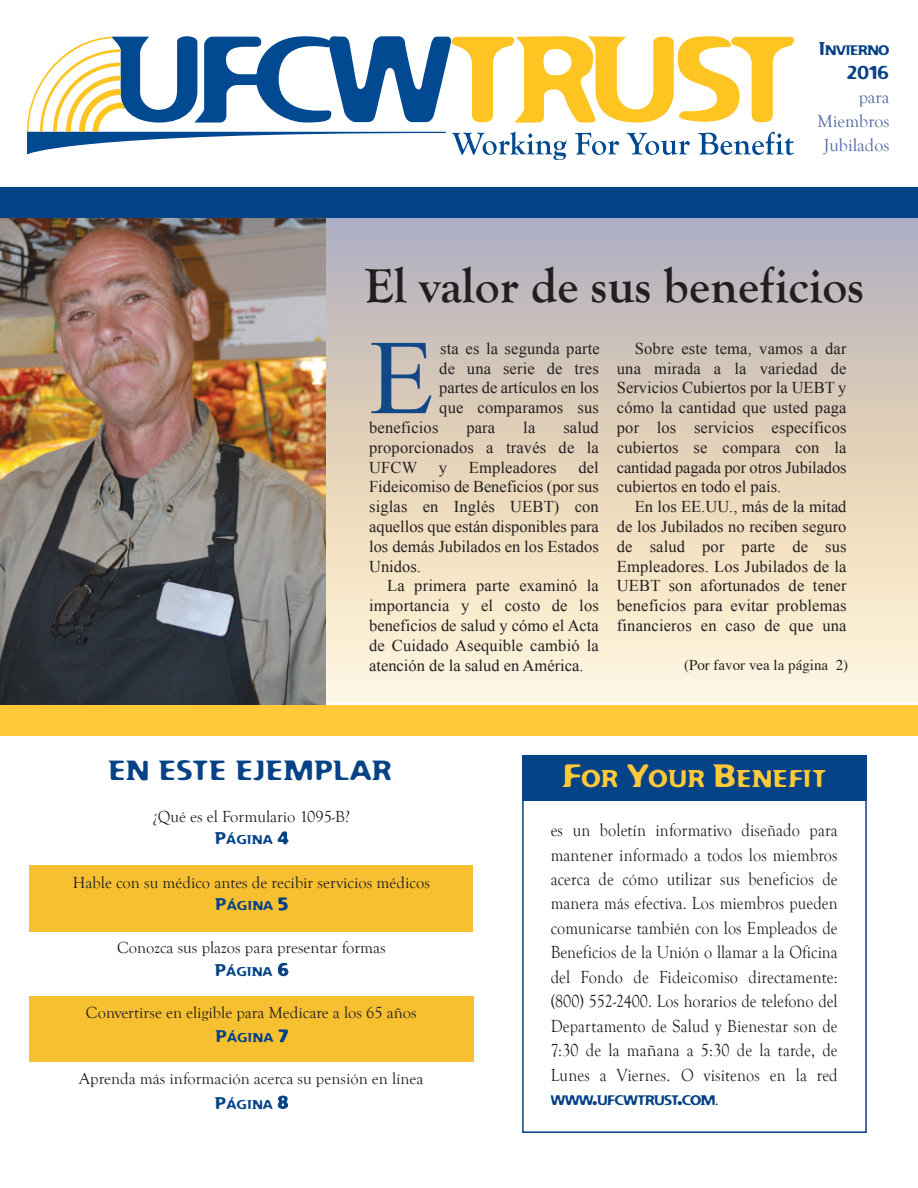
<style>
.page{position:relative;width:918px;height:1188px;background:#fff}
.page>*{position:absolute;margin:0;border:0;box-sizing:border-box;transform-origin:0 0}
.t1{font:106.2px "Times New Roman";color:#124888}
.t2{font:700 49.5px "Goudy Old Style T";color:#231f20}
.t3{font:27px "Flexure";color:#054286}
.t4{font:23.7px "Flexure";color:#ffc938}
.t5{font:18px/24.5px "Goudy Old Style T";letter-spacing:.01em;color:#231f20;text-align:justify;scale:.9 1}
.t6{font:18px/24px "Goudy Old Style T";color:#5167a1;text-align:right}
.t7{font:18px "Flexure";color:#054286}
.t8{font:16.5px/19.8px "Times New Roman";letter-spacing:.01em;color:#231f20;text-align:justify}
.t9{font:16.5px "Goudy Old Style T";color:#231f20}
.t10{font:15px "Times";color:#231f20}
.t11{font:13.5px "Flexure";letter-spacing:-.07em;color:#054286}
.t12{font:12.3px "Flexure";color:#054286}
.s1{font-size:18px}
.s2{font-size:16.5px}
.s3{font-size:31.5px}
.s4{font-family:"Goudy Old Style T";font-size:18px;color:#231f20}
</style>
<div class="page">
<img style="left:326px;top:217px;width:592px;height:486px">
<svg style="left:27px;top:36px;width:767px;height:124px"></svg>
<img style="left:0;top:217px;width:326px;height:488px">
<div style="left:0;top:187px;width:918px;height:30px;background:#054286"></div>
<div style="left:0;top:705px;width:918px;height:31px;background:#ffc938"></div>
<div style="left:522px;top:756px;width:345px;height:377px;border:2px solid #054286"></div>
<div style="left:522px;top:755px;width:345px;height:45px;background:#054286"></div>
<div style="left:29px;top:865px;width:444px;height:67px;background:#f7c030"></div>
<div style="left:29px;top:996px;width:444px;height:66px;background:#f7c030"></div>
<p class="t11" style="left:819px;top:43px;width:72px"><span class="s1">I</span>NVIERNO</p>
<p class="t7" style="left:846px;top:62px;width:45px">2016</p>
<p class="t6" style="left:817px;top:85px;width:74px">para<br>Miembros<br>Jubilados</p>
<h2 class="t2" style="left:364px;top:258px;width:501px">El valor de sus beneficios</h2>
<h1 class="t1" style="left:369px;top:319px;width:66px">E</h1>
<p class="t8" style="left:439px;top:338px;width:162px">sta es la segunda parte de una serie de tres partes de artículos en los que comparamos sus</p>
<p class="t8" style="left:369px;top:418px;width:71px">beneficios</p>
<p class="t8" style="left:466px;top:418px;width:30px">para</p>
<p class="t8" style="left:523px;top:418px;width:14px">la</p>
<p class="t8" style="left:369px;top:418px;width:231px;text-indent:194px">salud proporcionados a través de la UFCW</p>
<p class="t8" style="left:369px;top:457px;width:231px;text-indent:209px">del Fideicomiso de Beneficios (por sus siglas en Inglés UEBT) con aquellos que están disponibles para los demás Jubilados en los Estados Unidos.</p>
<p class="t8" style="left:369px;top:576px;width:231px;text-indent:18px">La primera parte examinó la importancia y el costo de los beneficios de salud y cómo el Acta de Cuidado Asequible cambió la atención de la salud en América.</p>
<p class="t8" style="left:439px;top:457px;width:10px">y</p>
<p class="t8" style="left:469px;top:457px;width:89px">Empleadores</p>
<p class="t8" style="left:617px;top:338px;width:231px;text-indent:18px">Sobre este tema, vamos a dar una mirada a la variedad de Servicios Cubiertos por la UEBT y cómo la cantidad que usted paga por los servicios específicos cubiertos se compara con la cantidad pagada por otros Jubilados cubiertos en todo el país.</p>
<p class="t8" style="left:617px;top:497px;width:231px;text-indent:18px">En los EE.UU., más de la mitad de los Jubilados no reciben seguro de salud por parte de sus Empleadores. Los Jubilados de la UEBT son afortunados de tener beneficios para evitar problemas financieros en caso de que una</p>
<p class="t10" style="left:684px;top:659px;width:166px">(Por favor vea la página 2)</p>
<h3 class="t3" style="left:108px;top:755px;width:285px">EN ESTE EJEMPLAR</h3>
<p class="t9" style="left:153px;top:807px;width:199px">¿Qué es el Formulario 1095-B?</p>
<p class="t12" style="left:214px;top:833px;width:76px"><span class="s2">P</span>ÁGINA <span class="s2">4</span></p>
<p class="t9" style="left:73px;top:873px;width:359px">Hable con su médico antes de recibir servicios médicos</p>
<p class="t12" style="left:215px;top:899px;width:75px"><span class="s2">P</span>ÁGINA <span class="s2">5</span></p>
<p class="t9" style="left:117px;top:939px;width:270px">Conozca sus plazos para presentar formas</p>
<p class="t12" style="left:214px;top:964px;width:76px"><span class="s2">P</span>ÁGINA <span class="s2">6</span></p>
<p class="t9" style="left:86px;top:1003px;width:332px">Convertirse en eligible para Medicare a los 65 años</p>
<p class="t12" style="left:215px;top:1031px;width:74px"><span class="s2">P</span>ÁGINA <span class="s2">7</span></p>
<p class="t9" style="left:79px;top:1069px;width:346px">Aprenda más información acerca su pensión en línea</p>
<p class="t12" style="left:215px;top:1097px;width:75px"><span class="s2">P</span>ÁGINA <span class="s2">8</span></p>
<h3 class="t4" style="left:562px;top:765px;width:267px"><span class="s3">F</span>OR <span class="s3">Y</span>OUR <span class="s3">B</span>ENEFIT</h3>
<p class="t5" style="left:551px;top:818px;width:320px">es un boletín informativo diseñado para mantener informado a todos los miembros acerca de cómo utilizar sus beneficios de manera más efectiva. Los miembros pueden comunicarse también con los Empleados de Beneficios de la Unión o llamar a la Oficina del Fondo de Fideicomiso directamente: (800) 552-2400. Los horarios de telefono del Departamento de Salud y Bienestar son de 7:30 de la mañana a 5:30 de la tarde, de Lunes a Viernes. O visitenos en la red</p>
<p class="t11" style="left:551px;top:1092px;width:170px">WWW<span class="s1">.</span>UFCWTRUST<span class="s1">.</span>COM<span class="s4">.</span></p>
</div>
